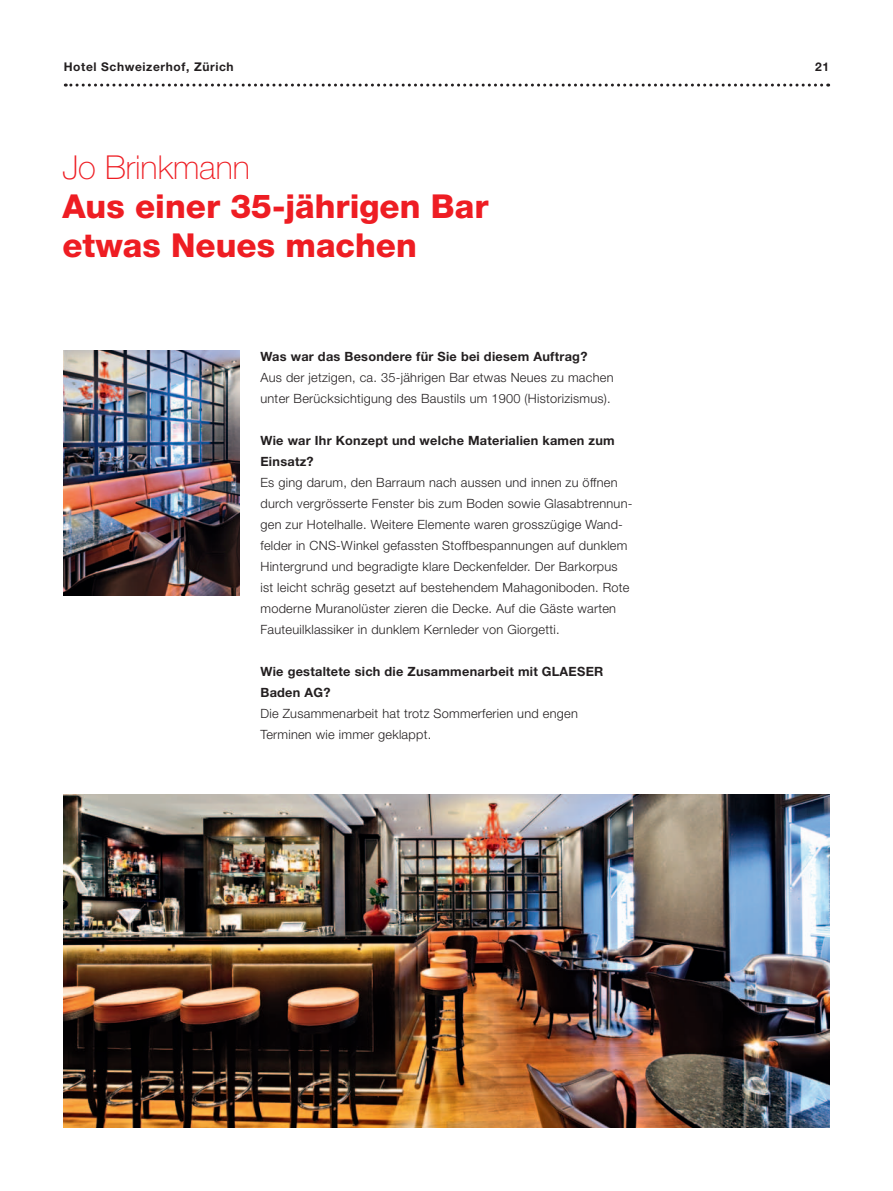
<style>
.page{position:relative;width:893px;height:1191px;background:#fff}
.page>*{position:absolute;margin:0;border:0;box-sizing:border-box;transform-origin:0 0}
.t1{font:800 33px/39px "Helvetica Neue";color:#ee1d23}
.t2{font:100 33px "Helvetica Neue";color:#ee1d23}
.t3{font:300 12.75px/21px "Helvetica Neue";letter-spacing:.02em;color:#231f20}
.t4{font:700 12.75px/21px "Helvetica Neue";letter-spacing:.02em;color:#231f20}
.t5{font:700 12px "Helvetica Neue";letter-spacing:.05em;color:#231f20}
</style>
<div class="page">
<svg style="left:65px;top:84px;width:757px;height:3px"></svg>
<img style="left:64px;top:794px;width:765px;height:333px">
<img style="left:64px;top:351px;width:175px;height:244px">
<p class="t5" style="left:64px;top:59px;width:171px">Hotel Schweizerhof, Zürich</p>
<p class="t5" style="left:815px;top:59px;width:15px">21</p>
<h1 class="t2" style="left:62px;top:149px;width:189px">Jo Brinkmann</h1>
<h1 class="t1" style="left:62px;top:187px;width:428px">Aus einer 35-jährigen Bar etwas Neues machen</h1>
<p class="t4" style="left:260px;top:345px;width:328px">Was war das Besondere für Sie bei diesem Auftrag?</p>
<p class="t3" style="left:260px;top:366px;width:355px">Aus der jetzigen, ca. 35-jährigen Bar etwas Neues zu machen unter Berücksichtigung des Baustils um 1900 (Historizismus).</p>
<p class="t4" style="left:260px;top:429px;width:356px">Wie war Ihr Konzept und welche Materialien kamen zum<br>Einsatz?</p>
<p class="t3" style="left:260px;top:471px;width:374px">Es ging darum, den Barraum nach aussen und innen zu öffnen durch vergrösserte Fenster bis zum Boden sowie Glasabtrennun&shy;gen zur Hotelhalle. Weitere Elemente waren grosszügige Wand&shy;felder in CNS-Winkel gefassten Stoffbespannungen auf dunklem Hintergrund und begradigte klare Deckenfelder. Der Barkorpus ist leicht schräg gesetzt auf bestehendem Mahagoniboden. Rote moderne Muranolüster zieren die Decke. Auf die Gäste warten Fauteuilklassiker in dunklem Kernleder von Giorgetti.</p>
<p class="t4" style="left:260px;top:660px;width:344px">Wie gestaltete sich die Zusammenarbeit mit GLAESER<br>Baden AG?</p>
<p class="t3" style="left:260px;top:702px;width:319px">Die Zusammenarbeit hat trotz Sommerferien und engen<br>Terminen wie immer geklappt.</p>
</div>
